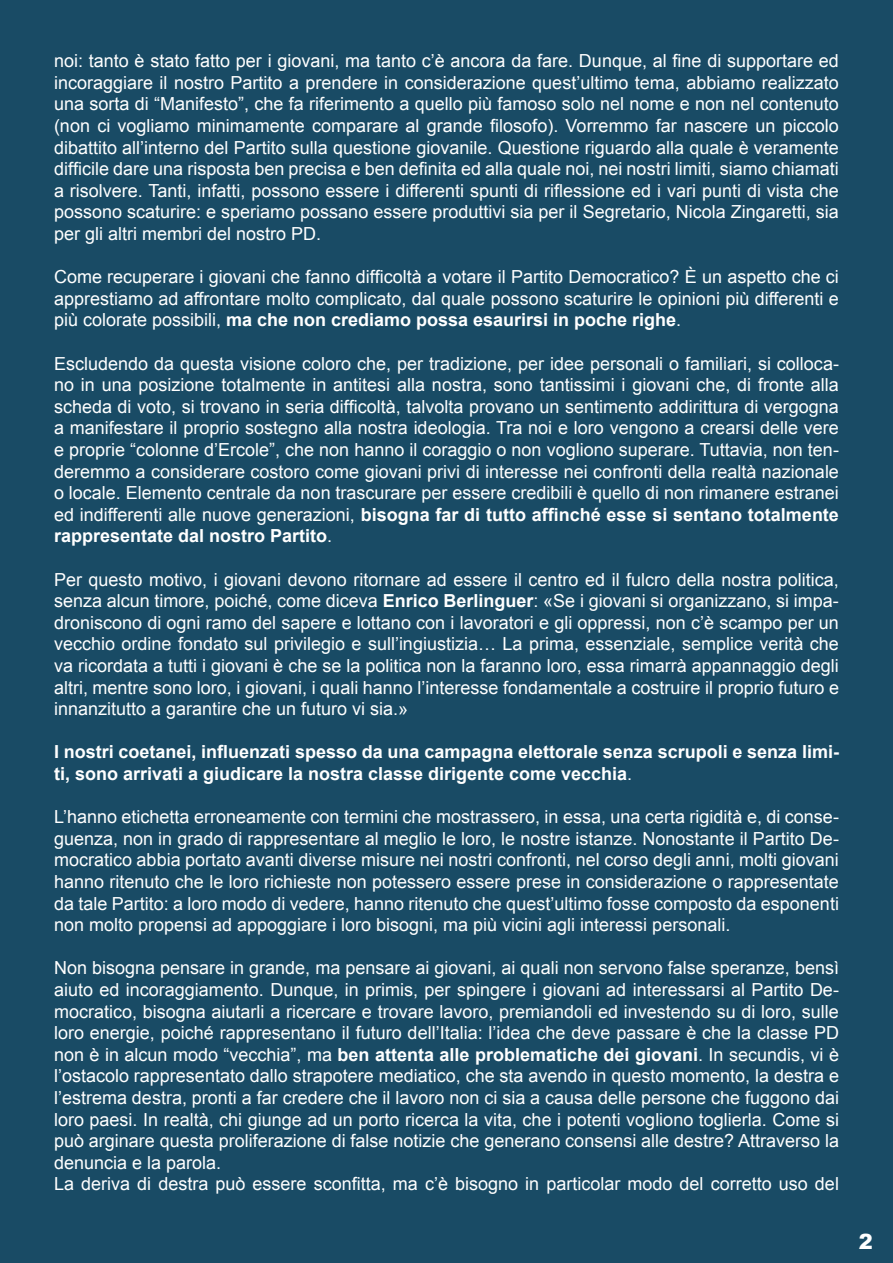
<style>
.page{position:relative;width:893px;height:1263px;background:#194b65}
.page>*{position:absolute;margin:0;border:0;box-sizing:border-box;transform-origin:0 0}
.t1{font:900 21px "Arial";color:#fff}
.t2{font:18px/21.6px "Arial";color:#fff;text-align:justify}
.t3{font:700 18px/21.6px "Arial";color:#fff}
.s1{font-weight:700}
.s2{font-weight:400}
</style>
<div class="page">
<p class="t2" style="left:54px;top:50px;width:786px">noi: tanto è stato fatto per i giovani, ma tanto c’è ancora da fare. Dunque, al fine di supportare ed incoraggiare il nostro Partito a prendere in considerazione quest’ultimo tema, abbiamo realizzato una sorta di “Manifesto”, che fa riferimento a quello più famoso solo nel nome e non nel contenuto (non ci vogliamo minimamente comparare al grande filosofo). Vorremmo far nascere un piccolo dibattito all’interno del Partito sulla questione giovanile. Questione riguardo alla quale è veramente difficile dare una risposta ben precisa e ben definita ed alla quale noi, nei nostri limiti, siamo chiamati a risolvere. Tanti, infatti, possono essere i differenti spunti di riflessione ed i vari punti di vista che possono scaturire: e speriamo possano essere produttivi sia per il Segretario, Nicola Zingaretti, sia per gli altri membri del nostro PD.</p>
<p class="t2" style="left:54px;top:266px;width:786px">Come recuperare i giovani che fanno difficoltà a votare il Partito Democratico? È un aspetto che ci apprestiamo ad affrontare molto complicato, dal quale possono scaturire le opinioni più differenti e più colorate possibili, <span class="s1">ma che non crediamo possa esaurirsi in poche righe</span>.</p>
<p class="t2" style="left:54px;top:353px;width:786px">Escludendo da questa visione coloro che, per tradizione, per idee personali o familiari, si colloca&shy;no in una posizione totalmente in antitesi alla nostra, sono tantissimi i giovani che, di fronte alla scheda di voto, si trovano in seria difficoltà, talvolta provano un sentimento addirittura di vergogna a manifestare il proprio sostegno alla nostra ideologia. Tra noi e loro vengono a crearsi delle vere e proprie “colonne d’Ercole”, che non hanno il coraggio o non vogliono superare. Tuttavia, non ten&shy;deremmo a considerare costoro come giovani privi di interesse nei confronti della realtà nazionale o locale. Elemento centrale da non trascurare per essere credibili è quello di non rimanere estranei ed indifferenti alle nuove generazioni, <span class="s1">bisogna far di tutto affinché esse si sentano totalmente rappresentate dal nostro Partito</span>.</p>
<p class="t2" style="left:54px;top:569px;width:786px">Per questo motivo, i giovani devono ritornare ad essere il centro ed il fulcro della nostra politica, senza alcun timore, poiché, come diceva <span class="s1">Enrico Berlinguer</span>: «Se i giovani si organizzano, si impa&shy;droniscono di ogni ramo del sapere e lottano con i lavoratori e gli oppressi, non c’è scampo per un vecchio ordine fondato sul privilegio e sull’ingiustizia… La prima, essenziale, semplice verità che va ricordata a tutti i giovani è che se la politica non la faranno loro, essa rimarrà appannaggio degli altri, mentre sono loro, i giovani, i quali hanno l’interesse fondamentale a costruire il proprio futuro e innanzitutto a garantire che un futuro vi sia.»</p>
<p class="t3" style="left:54px;top:742px;width:786px">I nostri coetanei, influenzati spesso da una campagna elettorale senza scrupoli e senza limi&shy;ti, sono arrivati a giudicare la nostra classe dirigente come vecchia<span class="s2">.</span></p>
<p class="t2" style="left:54px;top:806px;width:786px">L’hanno etichetta erroneamente con termini che mostrassero, in essa, una certa rigidità e, di conse&shy;guenza, non in grado di rappresentare al meglio le loro, le nostre istanze. Nonostante il Partito De&shy;mocratico abbia portato avanti diverse misure nei nostri confronti, nel corso degli anni, molti giovani hanno ritenuto che le loro richieste non potessero essere prese in considerazione o rappresentate da tale Partito: a loro modo di vedere, hanno ritenuto che quest’ultimo fosse composto da esponenti non molto propensi ad appoggiare i loro bisogni, ma più vicini agli interessi personali.</p>
<p class="t2" style="left:54px;top:957px;width:786px;text-align:left">Non bisogna pensare in grande, ma pensare ai giovani, ai quali non servono false speranze, bensì aiuto ed incoraggiamento. Dunque, in primis, per spingere i giovani ad interessarsi al Partito De&shy;mocratico, bisogna aiutarli a ricercare e trovare lavoro, premiandoli ed investendo su di loro, sulle loro energie, poiché rappresentano il futuro dell’Italia: l’idea che deve passare è che la classe PD non è in alcun modo “vecchia”, ma <span class="s1">ben attenta alle problematiche dei giovani</span>. In secundis, vi è l’ostacolo rappresentato dallo strapotere mediatico, che sta avendo in questo momento, la destra e l’estrema destra, pronti a far credere che il lavoro non ci sia a causa delle persone che fuggono dai loro paesi. In realtà, chi giunge ad un porto ricerca la vita, che i potenti vogliono toglierla. Come si può arginare questa proliferazione di false notizie che generano consensi alle destre? Attraverso la denuncia e la parola.<br>La deriva di destra può essere sconfitta, ma c’è bisogno in particolar modo del corretto uso del</p>
<p class="t1" style="left:859px;top:1226px;width:16px">2</p>
</div>
